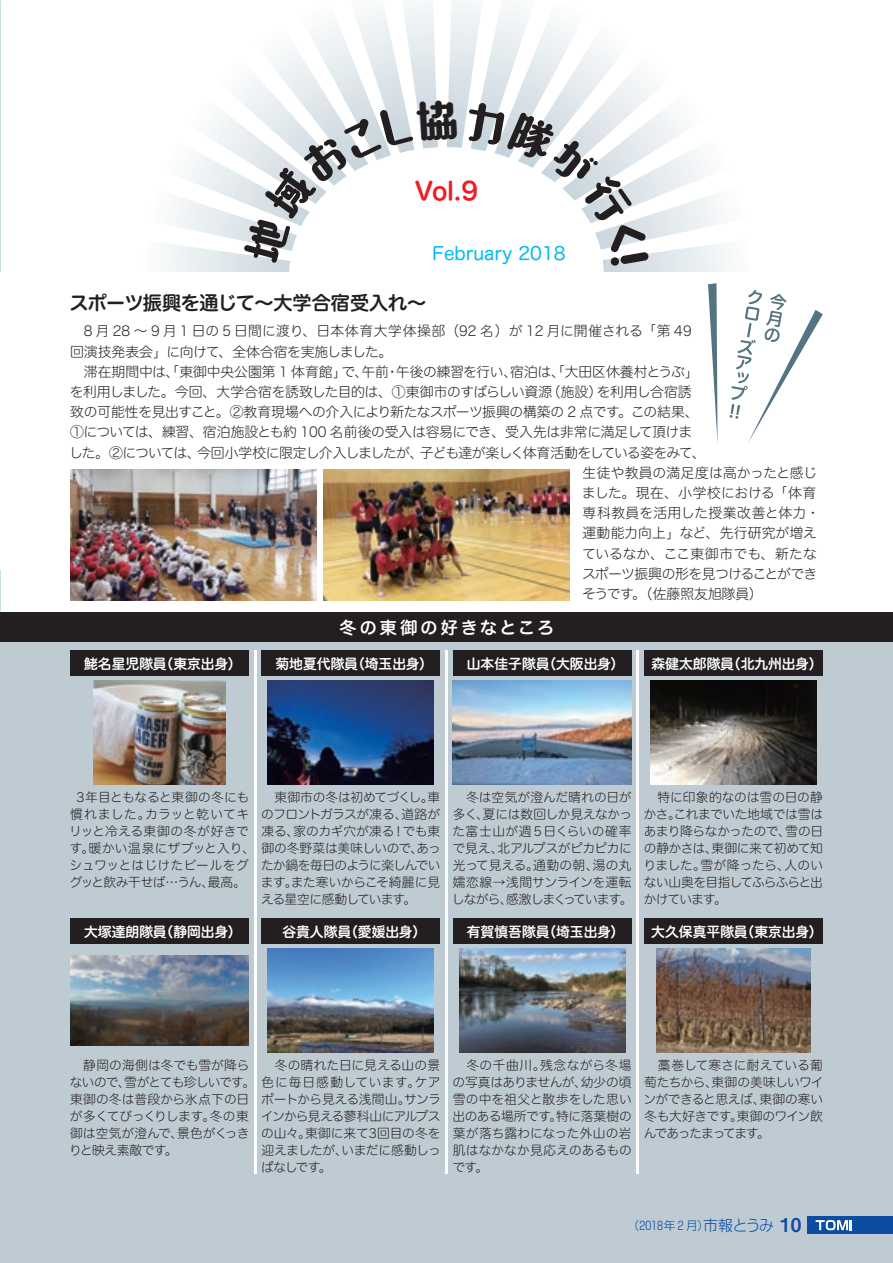
<style>
.page{position:relative;width:893px;height:1263px;background:#fff}
.page>*{position:absolute;margin:0;border:0;box-sizing:border-box;transform-origin:0 0}
.t1{font:24.45px "Hira Maru Std W6";color:#ee1d23}
.t2{font:19.2px "Hira Maru Std W6";letter-spacing:-.015em;color:#231f20}
.t3{font:19.2px "Midashi Go Pro MB31";color:#0d4da1}
.t4{font:18px "Hira Maru Std W4";color:#00baf1}
.t5{font:16.95px "Hira Maru Std W6";letter-spacing:.18em;color:#fff}
.t6{font:300 14.85px "Shin Go Pro";letter-spacing:-.055em;color:#0d4da1}
.t7{font:13.8px/20.2px "Hira Maru Std W2";letter-spacing:-.02em;color:#231f20}
.t8{font:13.8px "Hira Maru Std W6";color:#fff}
.t9{font:13.8px "Hira Maru Std W2";letter-spacing:.005em;color:#231f20}
.t10{font:13.8px "Hira Maru Std W2";letter-spacing:-.065em;color:#231f20}
.t11{font:13.8px "Hira Maru Std W2";color:#231f20}
.t12{font:13.8px "Hira Maru Std W2";letter-spacing:-.04em;color:#231f20}
.t13{font:13.8px "Hira Maru Std W2";letter-spacing:-.07em;color:#231f20}
.t14{font:12.75px/17px "Hira Maru Std W2";letter-spacing:-.02em;color:#231f20}
.t15{font:12.75px/17px "Hira Maru Std W2";letter-spacing:.005em;color:#231f20;text-align:right}
.t16{font:12.75px/17px "Hira Maru Std W2";letter-spacing:-.055em;color:#231f20}
.t17{font:12.75px/17px "Hira Maru Std W2";color:#231f20;text-align:right}
.t18{font:12.75px/17px "Hira Maru Std W2";letter-spacing:-.04em;color:#231f20}
.t19{font:12.75px/17px "Hira Maru Std W2";letter-spacing:-.045em;color:#231f20}
.t20{font:12.75px/17px "Hira Maru Std W2";letter-spacing:-.065em;color:#231f20}
.t21{font:12.75px "Hira Maru Std W2";letter-spacing:.02em;color:#231f20}
.t22{font:12.75px/17px "Hira Maru Std W2";letter-spacing:.035em;color:#231f20}
.t23{font:12.75px/17px "Hira Maru Std W2";letter-spacing:-.07em;color:#231f20}
.t24{font:12.75px "Hira Maru Std W2";letter-spacing:.025em;color:#231f20}
.t25{font:12.75px "Hira Maru Std W2";letter-spacing:-.06em;color:#231f20}
.t26{font:12.75px/17px "Hira Maru Std W2";letter-spacing:-.085em;color:#231f20}
.t27{font:300 11.7px "Shin Go Pro";color:#0d4da1}
</style>
<div class="page">
<svg style="left:0;top:0;width:1px;height:612px"></svg>
<div style="left:0;top:272px;width:893px;height:298px;background:#fff"></div>
<div style="left:0;top:634px;width:893px;height:629px;background:#bfcbd3"></div>
<div style="left:0;top:612px;width:893px;height:30px;background:#231f20"></div>
<img style="left:70px;top:469px;width:247px;height:132px">
<img style="left:323px;top:469px;width:247px;height:132px">
<img style="left:70px;top:651px;width:561px;height:523px">
<svg style="left:637px;top:651px;width:186px;height:523px"></svg>
<div style="left:808px;top:1216px;width:85px;height:18px;background:#0d4da1"></div>
<svg style="left:816px;top:1220px;width:36px;height:10px"></svg>
<svg style="left:169px;top:5px;width:654px;height:438px"></svg>
<h1 class="t1" style="left:415px;top:172px;width:65px">Vol.9</h1>
<h3 class="t4" style="left:432px;top:240px;width:135px">February 2018</h3>
<h2 class="t2" style="left:70px;top:289px;width:358px">スポーツ振興を通じて～大学合宿受入れ~</h2>
<p class="t9" style="left:70px;top:321px;width:623px">　8 月 28 〜 9 月 1 日の 5 日間に渡り、日本体育大学体操部（92 名）が 12 月に開催される「第 49</p>
<p class="t7" style="left:70px;top:341px;width:323px">回演技発表会」に向けて、全体合宿を実施しました。</p>
<p class="t7" style="left:510px;top:361px;width:190px">宿泊は、「大田区休養村とうぶ「</p>
<p class="t11" style="left:70px;top:361px;width:278px">　滞在期間中は、「東御中央公園第 1 体育館」</p>
<p class="t7" style="left:396px;top:361px;width:123px">午後の練習を行い、</p>
<p class="t7" style="left:342px;top:361px;width:49px">で午前</p>
<p class="t7" style="left:354px;top:361px;width:15px">、</p>
<p class="t7" style="left:386px;top:361px;width:15px">・</p>
<p class="t7" style="left:70px;top:382px;width:484px">を利用しました。今回、大学合宿を誘致した目的は、①東御市のすばらしい資源</p>
<p class="t7" style="left:70px;top:402px;width:630px">致の可能性を見出すこと。②教育現場への介入により新たなスポーツ振興の構築の 2 点です。この結果、</p>
<p class="t7" style="left:70px;top:422px;width:624px">①については、練習、宿泊施設とも約 100 名前後の受入は容易にでき、受入先は非常に満足して頂けま</p>
<p class="t10" style="left:420px;top:442px;width:287px">子ども達が楽しく体育活動をしている姿をみて、</p>
<p class="t7" style="left:547px;top:382px;width:57px">（施設）</p>
<p class="t7" style="left:597px;top:382px;width:96px">を利用し合宿誘</p>
<p class="t13" style="left:69px;top:442px;width:133px">した。②については、</p>
<p class="t12" style="left:197px;top:442px;width:228px">今回小学校に限定し介入しましたが、</p>
<p class="t8" style="left:160px;top:653px;width:84px">（東京出身）</p>
<p class="t8" style="left:84px;top:653px;width:84px">鮱名星児隊員</p>
<p class="t7" style="left:582px;top:462px;width:239px">生徒や教員の満足度は高かったと感じました。現在、小学校における「体育専科教員を活用した授業改善と体力・運動能力向上」など、先行研究が増えているなか、ここ東御市でも、新たなスポーツ振興の形を見つけることができそうです。（佐藤照友旭隊員(</p>
<h3 class="t5" style="left:340px;top:614px;width:216px">冬の東御の好きなところ</h3>
<p class="t8" style="left:351px;top:653px;width:84px">（埼玉出身(</p>
<p class="t8" style="left:542px;top:653px;width:84px">（大阪出身(</p>
<p class="t8" style="left:467px;top:653px;width:84px">山本佳子隊員</p>
<p class="t8" style="left:275px;top:653px;width:84px">菊地夏代隊員</p>
<p class="t8" style="left:727px;top:653px;width:97px">（北九州出身(</p>
<p class="t8" style="left:651px;top:653px;width:84px">森健太郎隊員</p>
<p class="t15" style="left:76px;top:789px;width:174px">3年目ともなると東御の冬にもカラッと乾いてキ</p>
<p class="t14" style="left:70px;top:806px;width:82px">慣れました。</p>
<p class="t21" style="left:69px;top:822px;width:181px">リッと冷える東御の冬が好きで</p>
<p class="t15" style="left:89px;top:840px;width:168px">暖かい温泉にザブッと入り、</p>
<p class="t14" style="left:70px;top:840px;width:26px">す。</p>
<p class="t15" style="left:70px;top:857px;width:181px">シュワッとはじけたビールをグ</p>
<p class="t14" style="left:208px;top:874px;width:40px">最高。</p>
<p class="t25" style="left:70px;top:873px;width:146px">グッと飲み干せば…うん、</p>
<p class="t14" style="left:261px;top:789px;width:180px;text-align:right">　東御市の冬は初めてづくし車。道路が</p>
<p class="t19" style="left:402px;top:806px;width:39px;text-indent:-141px">のフロントガラスが凍る、<br>でも東</p>
<p class="t14" style="left:293px;top:823px;width:103px">家のカギ穴が凍る</p>
<p class="t14" style="left:261px;top:823px;width:181px">凍る、<br>御の冬野菜は美味しいのであっ</p>
<p class="t18" style="left:261px;top:840px;width:181px;text-indent:149px">、<br>たか鍋を毎日のように楽しんでいますまた寒いからこそ綺麗に見</p>
<p class="t23" style="left:261px;top:874px;width:157px;text-indent:24px">。<br>える星空に感動しています。</p>
<p class="t14" style="left:392px;top:823px;width:14px">！</p>
<p class="t14" style="left:453px;top:789px;width:181px">　冬は空気が澄んだ晴れの日が多く夏には数回しか見えなかっ</p>
<p class="t14" style="left:476px;top:806px;width:14px">、</p>
<p class="t24" style="left:452px;top:822px;width:180px">た富士山が週５日くらいの確率</p>
<p class="t14" style="left:497px;top:840px;width:136px">北アルプスがピカピカに</p>
<p class="t14" style="left:452px;top:840px;width:53px">で見え、</p>
<p class="t14" style="left:533px;top:857px;width:67px">通勤の朝、</p>
<p class="t14" style="left:593px;top:857px;width:40px">湯の丸</p>
<p class="t16" style="left:452px;top:857px;width:182px">光って見える。<br>嬬恋線→浅間サンラインを運転しながら感激しまくっています。</p>
<p class="t14" style="left:500px;top:891px;width:14px">、</p>
<p class="t14" style="left:644px;top:789px;width:181px">　特に印象的なのは雪の日の静かさこれまでいた地域では雪は</p>
<p class="t14" style="left:668px;top:806px;width:14px">。</p>
<p class="t14" style="left:785px;top:823px;width:40px">雪の日</p>
<p class="t14" style="left:712px;top:823px;width:113px;text-indent:-68px">あまり降らなかったので、<br>東御に来て初めて知</p>
<p class="t14" style="left:644px;top:840px;width:75px">の静かさは、</p>
<p class="t14" style="left:700px;top:857px;width:91px">雪が降ったら、</p>
<p class="t14" style="left:784px;top:857px;width:40px">人のい</p>
<p class="t20" style="left:643px;top:857px;width:181px">りました。<br>ない山奥を目指してふらふらと出かけています。</p>
<p class="t8" style="left:160px;top:921px;width:84px">（静岡出身）</p>
<p class="t8" style="left:84px;top:921px;width:84px">大塚達朗隊員</p>
<p class="t8" style="left:344px;top:921px;width:84px">（愛媛出身(</p>
<p class="t8" style="left:282px;top:921px;width:70px">谷貴人隊員</p>
<p class="t8" style="left:542px;top:921px;width:84px">（埼玉出身(</p>
<p class="t8" style="left:467px;top:921px;width:84px">有賀慎吾隊員</p>
<p class="t8" style="left:741px;top:921px;width:84px">（東京出身(</p>
<p class="t8" style="left:651px;top:921px;width:98px">大久保真平隊員</p>
<p class="t14" style="left:70px;top:1056px;width:187px">　静岡の海側は冬でも雪が降らないので雪がとても珍しいです。</p>
<p class="t14" style="left:118px;top:1073px;width:14px">、</p>
<p class="t15" style="left:70px;top:1090px;width:181px">東御の冬は普段から氷点下の日</p>
<p class="t14" style="left:210px;top:1108px;width:41px">冬の東</p>
<p class="t14" style="left:177px;top:1108px;width:74px;text-indent:-107px">が多くてびっくりします。<br>景色がくっき</p>
<p class="t14" style="left:69px;top:1125px;width:115px">御は空気が澄んで、りと映え素敵です。</p>
<p class="t17" style="left:261px;top:1057px;width:181px">　冬の晴れた日に見える山の景ケア</p>
<p class="t22" style="left:404px;top:1074px;width:38px;text-indent:-143px">色に毎日感動しています。<br>サンラ</p>
<p class="t14" style="left:261px;top:1091px;width:151px">ポートから見える浅間山。</p>
<p class="t16" style="left:261px;top:1108px;width:181px">インから見える蓼科山にアルプス</p>
<p class="t14" style="left:305px;top:1125px;width:137px">東御に来て3回目の冬を</p>
<p class="t14" style="left:261px;top:1125px;width:51px">の山々。</p>
<p class="t18" style="left:342px;top:1142px;width:101px">いまだに感動しっ</p>
<p class="t19" style="left:261px;top:1142px;width:88px">迎えましたが、ぱなしです。</p>
<p class="t14" style="left:453px;top:1056px;width:94px">　冬の千曲川。</p>
<p class="t21" style="left:540px;top:1056px;width:93px">残念ながら冬場</p>
<p class="t14" style="left:453px;top:1073px;width:181px">の写真はありませんが、<br>雪の中を祖父と散歩をした思い出のある場所です特に落葉樹の</p>
<p class="t17" style="left:452px;top:1107px;width:181px;text-align:left;text-indent:97px">。<br>葉が落ち露わになった外山の岩肌はなかなか見応えのあるものです。</p>
<p class="t14" style="left:581px;top:1073px;width:52px">幼少の頃</p>
<p class="t14" style="left:644px;top:1056px;width:181px;text-align:right">　藁巻して寒さに耐えている葡東御の美味しいワイ</p>
<p class="t14" style="left:644px;top:1073px;width:75px">萄たちから、</p>
<p class="t14" style="left:643px;top:1090px;width:181px">ンができると思えば、<br>冬も大好きです東御のワイン飲</p>
<p class="t26" style="left:644px;top:1107px;width:128px;text-indent:86px">。<br>んであったまってます。</p>
<p class="t14" style="left:759px;top:1090px;width:65px">東御の寒い</p>
<h2 class="t3" style="left:780px;top:1210px;width:23px">10</h2>
<p class="t6" style="left:703px;top:1213px;width:72px">市報とうみ</p>
<p class="t27" style="left:628px;top:1215px;width:83px">（2018年 2 月）</p>
</div>
